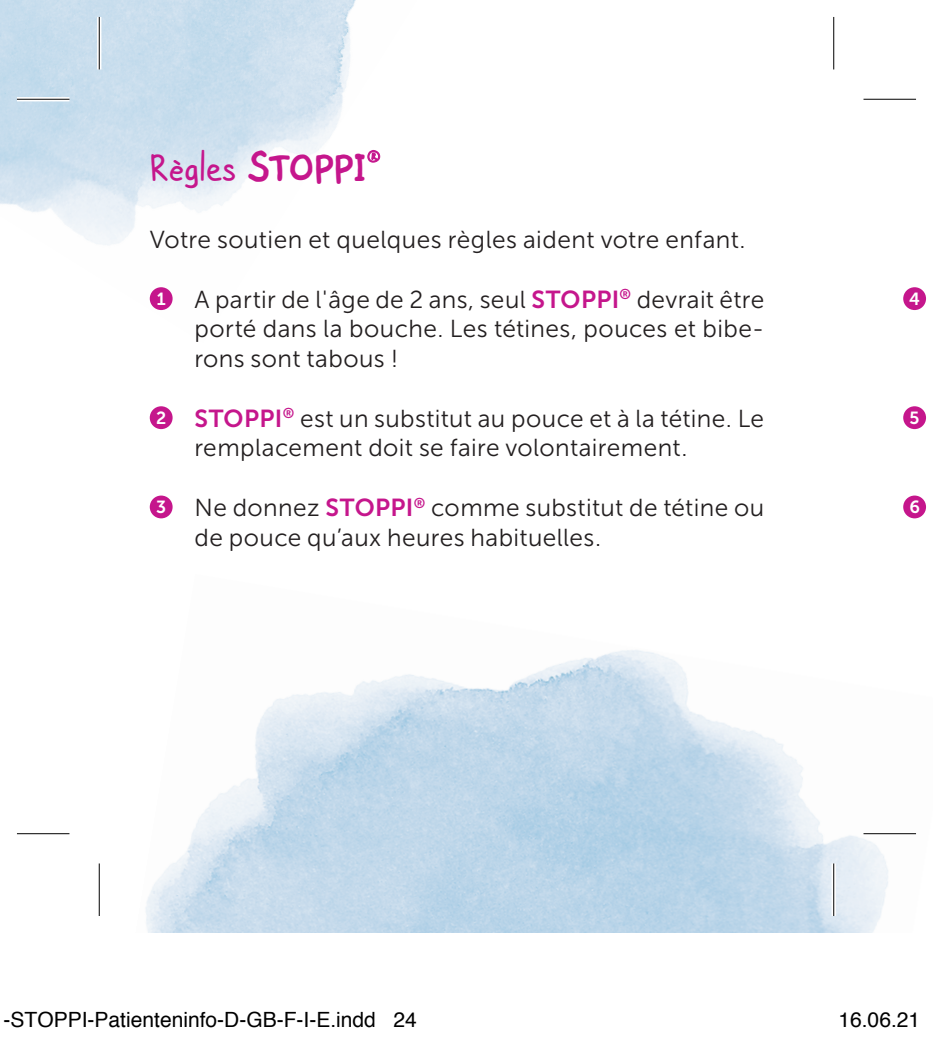
<style>
.page{position:relative;width:933px;height:1038px;background:#fff}
.page>*{position:absolute;margin:0;border:0;box-sizing:border-box;transform-origin:0 0}
.t1{font:35px "sagesans";letter-spacing:.005em;color:#c5168c}
.t2{font:24.5px/29.8px "Museo Sans 300";letter-spacing:.02em;color:#231f20}
.t3{font:21px "Helvetica";color:#000}
.t4{font:17.5px "Museo Sans 700";color:#fff}
.t5{font:14.35px "sagesans";color:#c5168c}
.s1{font-family:"Gaegu";font-weight:700;font-size:51.45px}
.s2{font-family:"Museo Sans 700";font-size:17.5px;color:#fff}
.s3{font-family:"Museo Sans 700";color:#c5168c}
</style>
<div class="page">
<img style="left:145px;top:650px;width:743px;height:283px">
<img style="left:0;top:0;width:356px;height:311px">
<svg style="left:367px;top:150px;width:14px;height:13px"></svg>
<div style="left:150px;top:287px;width:23px;height:23px;background:#c5168c;border-radius:50%"></div>
<div style="left:150px;top:406px;width:23px;height:23px;background:#c5168c;border-radius:50%"></div>
<div style="left:150px;top:495px;width:23px;height:23px;background:#c5168c;border-radius:50%"></div>
<div style="left:903px;top:287px;width:23px;height:23px;background:#c5168c;border-radius:50%"></div>
<div style="left:903px;top:406px;width:23px;height:23px;background:#c5168c;border-radius:50%"></div>
<div style="left:903px;top:495px;width:23px;height:23px;background:#c5168c;border-radius:50%"></div>
<svg style="left:17px;top:97px;width:52px;height:4px"></svg>
<svg style="left:863px;top:98px;width:53px;height:1px"></svg>
<svg style="left:17px;top:834px;width:52px;height:1px"></svg>
<svg style="left:863px;top:831px;width:53px;height:5px"></svg>
<svg style="left:97px;top:17px;width:4px;height:52px"></svg>
<svg style="left:98px;top:863px;width:1px;height:53px"></svg>
<svg style="left:834px;top:17px;width:1px;height:52px"></svg>
<svg style="left:831px;top:863px;width:5px;height:53px"></svg>
<hr style="left:17px;top:99px;width:52px;height:1px;background:#000">
<hr style="left:863px;top:99px;width:53px;height:1px;background:#000">
<hr style="left:17px;top:833px;width:52px;height:1px;background:#000">
<hr style="left:863px;top:833px;width:53px;height:1px;background:#000">
<hr style="left:99px;top:17px;width:1px;height:52px;background:#000">
<hr style="left:99px;top:863px;width:1px;height:53px;background:#000">
<hr style="left:833px;top:17px;width:1px;height:52px;background:#000">
<hr style="left:833px;top:863px;width:1px;height:53px;background:#000">
<h1 class="t1" style="left:150px;top:147px;width:221px">Règles <span class="s1">STOPPI</span></h1>
<p class="t5" style="left:367px;top:148px;width:15px">®</p>
<p class="t2" style="left:150px;top:225px;width:597px">Votre soutien et quelques règles aident votre enfant.</p>
<p class="t2" style="left:194px;top:284px;width:571px;text-align:justify;text-indent:-38px"><span class="s2">1</span> A partir de l'âge de 2 ans, seul <span class="s3">STOPPI</span><sup>®</sup> devrait être porté dans la bouche. Les tétines, pouces et bibe&shy;rons sont tabous !</p>
<p class="t2" style="left:194px;top:403px;width:571px;text-indent:-38px"><span class="s2">2</span> <span class="s3">STOPPI</span><sup>®</sup> est un substitut au pouce et à la tétine. Le remplacement doit se faire volontairement.</p>
<p class="t2" style="left:194px;top:493px;width:571px;text-indent:-38px"><span class="s2">3</span> Ne donnez <span class="s3">STOPPI</span><sup>®</sup> comme substitut de tétine ou de pouce qu’aux heures habituelles.</p>
<p class="t4" style="left:909px;top:289px;width:12px">4</p>
<p class="t4" style="left:909px;top:408px;width:11px">5</p>
<p class="t4" style="left:909px;top:497px;width:12px">6</p>
<p class="t3" style="left:4px;top:1004px;width:415px">-STOPPI-Patienteninfo-D-GB-F-I-E.indd 24</p>
<p class="t3" style="left:838px;top:1004px;width:83px">16.06.21</p>
</div>
